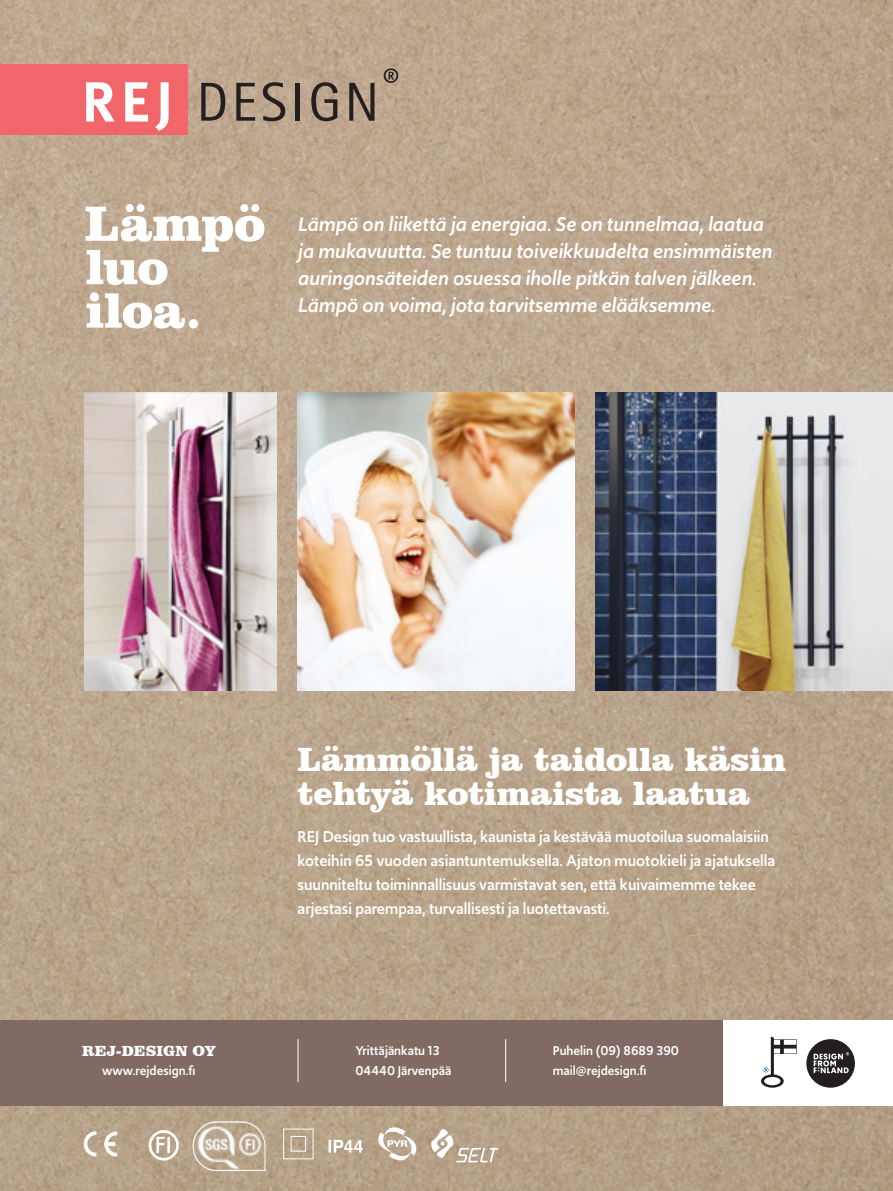
<style>
.page{position:relative;width:893px;height:1191px;background:#fff}
.page>*{position:absolute;margin:0;border:0;box-sizing:border-box;transform-origin:0 0}
.t1{font:900 51px/43.3px "Clarendon BT";letter-spacing:-.005em;color:#fff}
.t2{font:900 34.5px/34.7px "Clarendon BT";color:#fff}
.t3{font:italic 500 21px/27px "Upgrade";color:#fff}
.t4{font:500 16.5px/24px "Upgrade";color:#fff}
.t5{font:900 15px "Clarendon BT";color:#fff}
.t6{font:500 13.5px/19.5px "Upgrade";color:#fff}
</style>
<div class="page">
<img style="left:0;top:0;width:893px;height:1191px">
<div style="left:723px;top:1020px;width:170px;height:86px;background:#fff"></div>
<img style="left:595px;top:392px;width:298px;height:298px">
<img style="left:298px;top:392px;width:276px;height:298px">
<img style="left:85px;top:392px;width:191px;height:298px">
<div style="left:0;top:1020px;width:723px;height:86px;background:#806a63"></div>
<hr style="left:505px;top:1039px;width:1px;height:43px;background:#fff">
<hr style="left:298px;top:1039px;width:1px;height:43px;background:#fff">
<svg style="left:201px;top:83px;width:24px;height:38px"></svg>
<svg style="left:236px;top:83px;width:19px;height:38px"></svg>
<svg style="left:263px;top:82px;width:22px;height:39px"></svg>
<hr style="left:296px;top:83px;width:4px;height:38px;background:#231f20">
<svg style="left:311px;top:82px;width:27px;height:39px"></svg>
<svg style="left:349px;top:83px;width:25px;height:38px"></svg>
<div style="left:0;top:64px;width:187px;height:70px;background:#f1666a"></div>
<svg style="left:86px;top:82px;width:29px;height:40px"></svg>
<svg style="left:125px;top:82px;width:23px;height:40px"></svg>
<svg style="left:155px;top:82px;width:14px;height:49px"></svg>
<svg style="left:384px;top:68px;width:14px;height:15px"></svg>
<svg style="left:149px;top:1130px;width:30px;height:30px"></svg>
<div style="left:283px;top:1128px;width:30px;height:31px;border:1px solid #fff"></div>
<div style="left:291px;top:1136px;width:15px;height:15px;border:1px solid #fff"></div>
<svg style="left:328px;top:1139px;width:35px;height:13px"></svg>
<img style="left:77px;top:1127px;width:47px;height:34px">
<img style="left:431px;top:1127px;width:68px;height:37px">
<svg style="left:193px;top:1121px;width:72px;height:49px;background:#c7b8a5"></svg>
<svg style="left:372px;top:1120px;width:51px;height:47px;background:#c1af9a"></svg>
<div style="left:806px;top:1039px;width:49px;height:48px;background:#231f20;border-radius:50%"></div>
<svg style="left:814px;top:1052px;width:35px;height:21px"></svg>
<svg style="left:761px;top:1036px;width:36px;height:51px"></svg>
<h1 class="t1" style="left:85px;top:201px;width:182px">Lämpö luo iloa.</h1>
<p class="t3" style="left:298px;top:211px;width:476px">Lämpö on liikettä ja energiaa. Se on tunnelmaa, laatua ja mukavuutta. Se tuntuu toiveikkuudelta ensimmäisten auringonsäteiden osuessa iholle pitkän talven jälkeen.<br>Lämpö on voima, jota tarvitsemme elääksemme.</p>
<p class="t5" style="left:82px;top:1042px;width:135px">REJ-DESIGN OY</p>
<p class="t6" style="left:102px;top:1060px;width:95px">www.rejdesign.fi</p>
<h2 class="t2" style="left:297px;top:740px;width:490px">Lämmöllä ja taidolla käsin tehtyä kotimaista laatua</h2>
<p class="t4" style="left:298px;top:824px;width:479px">REJ Design tuo vastuullista, kaunista ja kestävää muotoilua suomalaisiin koteihin 65 vuoden asiantuntemuksella. Ajaton muotokieli ja ajatuksella suunniteltu toiminnallisuus varmistavat sen, että kuivaimemme tekee arjestasi parempaa, turvallisesti ja luotettavasti.</p>
<p class="t6" style="left:355px;top:1041px;width:97px">Yrittäjänkatu 13<br>04440 Järvenpää</p>
<p class="t6" style="left:553px;top:1041px;width:128px">Puhelin (09) 8689 390 mail@rejdesign.fi</p>
</div>
